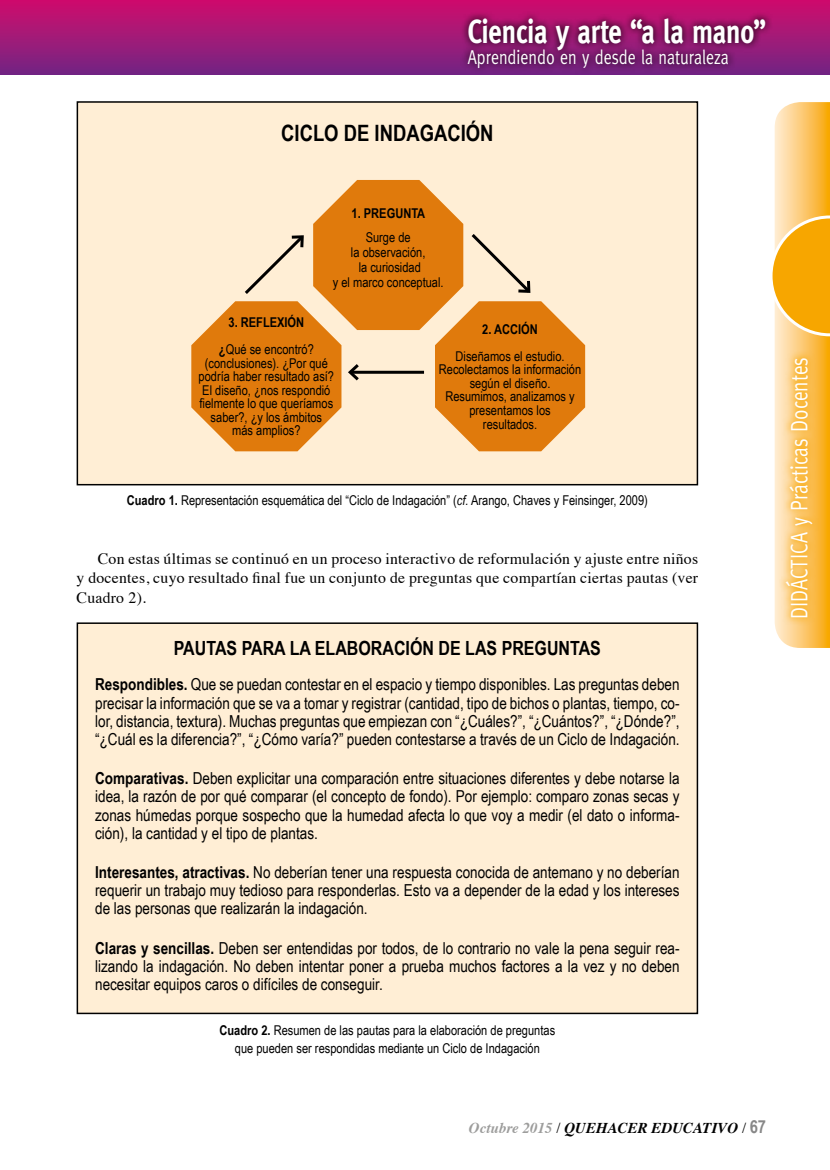
<style>
.page{position:relative;width:830px;height:1170px;background:#fff}
.page>*{position:absolute;margin:0;border:0;box-sizing:border-box;transform-origin:0 0}
.t1{font:700 33.3px "Meta";color:#fff;scale:.8 1}
.t2{font:24px "Meta";color:#fff;scale:.8 1}
.t3{font:700 22.5px "Arial Narrow";color:#000}
.t4{font:20.1px "Meta";color:#fff;scale:.8 1}
.t5{font:700 19.5px "Arial Narrow";color:#000}
.t6{font:16.5px/18.1px "Arial Narrow";color:#000;text-align:justify}
.t7{font:15.75px/19.5px "Times";letter-spacing:.015em;color:#000;text-align:justify}
.t8{font:italic 700 15px "Times";color:#000}
.t9{font:13.5px/13.5px "Arial Narrow";color:#000;text-align:center}
.t10{font:700 13.5px "Arial Narrow";color:#000}
.s1{font-weight:700}
.s2{font-style:italic}
.s3{color:#9d9d9c}
.s4{font-weight:400;font-style:normal}
.s5{font-family:"Arial Narrow";font-style:normal;font-size:18px;color:#878787}
</style>
<div class="page">
<svg style="left:772px;top:102px;width:57px;height:546px;background:#fac45d"></svg>
<svg style="left:777px;top:350px;width:42px;height:275px;background:#fbc86f"></svg>
<div style="left:77px;top:102px;width:620px;height:382px;background:#ffeed5"></div>
<div style="left:77px;top:101px;width:620px;height:384px;border:2px solid #000"></div>
<svg style="left:191px;top:180px;width:394px;height:271px"></svg>
<div style="left:77px;top:623px;width:620px;height:390px;background:#ffeed5"></div>
<div style="left:77px;top:622px;width:620px;height:392px;border:2px solid #000"></div>
<div style="left:0;top:0;width:829px;height:74px;background:linear-gradient(to bottom,#d00d6c,#752582)"></div>
<svg style="left:459px;top:10px;width:313px;height:65px;background:#7e1563"></svg>
<h1 class="t1" style="left:467px;top:12px;width:374px">Ciencia y arte “a la mano”</h1>
<p class="t4" style="left:467px;top:46px;width:328px">Aprendiendo en y desde la naturaleza</p>
<h3 class="t3" style="left:281px;top:116px;width:25px">Ciclo</h3>
<h3 class="t3" style="left:343px;top:116px;width:148px">de Indagación</h3>
<p class="t10" style="left:351px;top:203px;width:75px">1. PREGUNTA</p>
<p class="t9" style="left:332px;top:229px;width:112px;line-height:15px">Surge de<br>la observación,<br>la curiosidad<br>y el marco conceptual.</p>
<p class="t9" style="left:219px;top:308px;width:96px;line-height:27px"><span class="s1">3. REFLEXIÓN ¿</span>Qué se encontró?</p>
<p class="t9" style="left:198px;top:355px;width:137px">(conclusiones). ¿Por qué podría haber resultado así?<br>El diseño, ¿nos respondió fielmente lo que queríamos saber?, ¿y los ámbitos más amplios?</p>
<p class="t10" style="left:482px;top:319px;width:57px">2. ACCIÓN</p>
<p class="t9" style="left:438px;top:349px;width:144px">Diseñamos el estudio.<br>Recolectamos la información según el diseño.<br>Resumimos, analizamos y presentamos los<br>resultados.</p>
<p class="t9" style="left:127px;top:493px;width:522px"><span class="s1">Cuadro 1.</span> Representación esquemática del “Ciclo de Indagación” (<span class="s2">cf.</span> Arango, Chaves y Feinsinger, 2009)</p>
<p class="t7" style="left:77px;top:547px;width:622px;text-indent:21px">Con estas últimas se continuó en un proceso interactivo de reformulación y ajuste entre niños y docentes, cuyo resultado final fue un conjunto de preguntas que compartían ciertas pautas (ver Cuadro 2).</p>
<p class="t5" style="left:174px;top:633px;width:428px">PAUTAS PARA LA ELABORACIÓN DE LAS PREGUNTAS</p>
<p class="t6" style="left:95px;top:674px;width:585px"><span class="s1">Respondibles.</span> Que se puedan contestar en el espacio y tiempo disponibles. Las preguntas deben precisar la información que se va a tomar y registrar (cantidad, tipo de bichos o plantas, tiempo, co&shy;lor, distancia, textura). Muchas preguntas que empiezan con “¿Cuáles?”, “¿Cuántos?”, “¿Dónde?”, “¿Cuál es la diferencia?”, “¿Cómo varía?” pueden contestarse a través de un Ciclo de Indagación.</p>
<p class="t6" style="left:95px;top:768px;width:585px"><span class="s1">Comparativas.</span> Deben explicitar una comparación entre situaciones diferentes y debe notarse la idea, la razón de por qué comparar (el concepto de fondo). Por ejemplo: comparo zonas secas y zonas húmedas porque sospecho que la humedad afecta lo que voy a medir (el dato o informa&shy;ción), la cantidad y el tipo de plantas.</p>
<p class="t6" style="left:95px;top:862px;width:585px"><span class="s1">Interesantes, atractivas.</span> No deberían tener una respuesta conocida de antemano y no deberían requerir un trabajo muy tedioso para responderlas. Esto va a depender de la edad y los intereses de las personas que realizarán la indagación.</p>
<p class="t6" style="left:95px;top:938px;width:585px"><span class="s1">Claras y sencillas.</span> Deben ser entendidas por todos, de lo contrario no vale la pena seguir rea&shy;lizando la indagación. No deben intentar poner a prueba muchos factores a la vez y no deben necesitar equipos caros o difíciles de conseguir.</p>
<p class="t9" style="left:219px;top:1020px;width:337px;line-height:18px"><span class="s1">Cuadro 2.</span> Resumen de las pautas para la elaboración de preguntas que pueden ser respondidas mediante un Ciclo de Indagación</p>
<h2 class="t2" style="left:785px;top:619px;width:329px;rotate:-90deg">DIDÁCTICA y Prácticas Docentes</h2>
<p class="t8" style="left:468px;top:1113px;width:298px"><span class="s3">Octubre 2015</span> <span class="s4">/</span> QUEHACER EDUCATIVO <span class="s4">/</span> <span class="s5">67</span></p>
</div>
